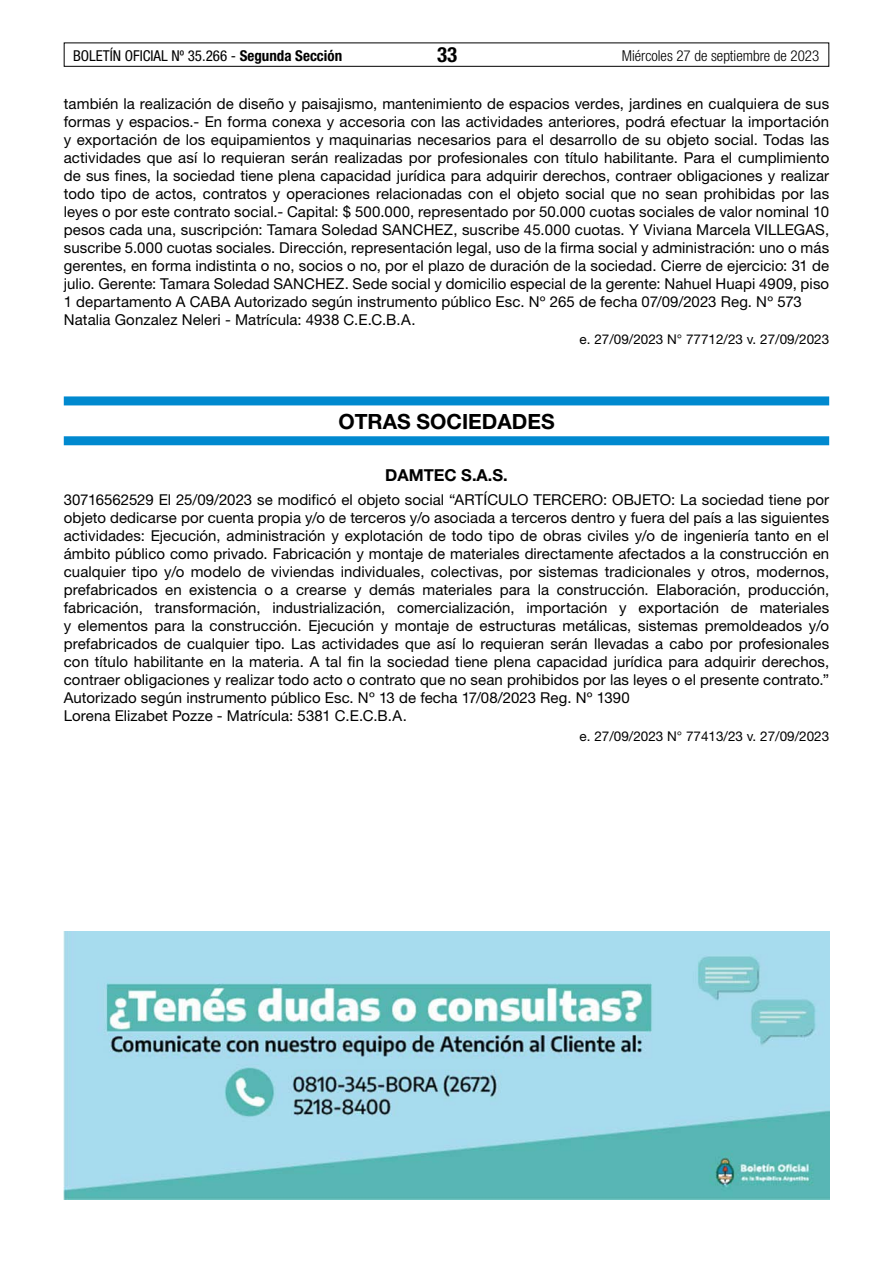
<style>
.page{position:relative;width:893px;height:1263px;background:#fff}
.page>*{position:absolute;margin:0;border:0;box-sizing:border-box;transform-origin:0 0}
.t1{font:700 21px "Helvetica Neue LT Std";color:#000}
.t2{font:700 condensed 21px "Helvetica Neue LT Std";color:#000}
.t3{font:700 16.5px "Helvetica Neue LT Std";color:#000}
.t4{font:15px/18px "Helvetica Neue LT Std";letter-spacing:.005em;color:#000}
.t5{font:condensed 15px "Helvetica Neue LT Std";color:#000}
.t6{font:300 condensed 15px "Helvetica Neue LT Std";color:#000}
.t7{font:13.5px "Helvetica Neue LT Std";color:#000}
.s1{font-weight:700}
</style>
<div class="page">
<div style="left:64px;top:43px;width:765px;height:24px;border:1px solid #000"></div>
<div style="left:64px;top:396px;width:765px;height:9px;background:#0089cf"></div>
<div style="left:64px;top:436px;width:765px;height:9px;background:#0089cf"></div>
<img style="left:64px;top:931px;width:765px;height:268px">
<p class="t5" style="left:73px;top:47px;width:271px">BOLETÍN OFICIAL Nº 35.266 - <span class="s1">Segunda Sección</span></p>
<h1 class="t2" style="left:437px;top:42px;width:22px">33</h1>
<p class="t6" style="left:622px;top:47px;width:199px">Miércoles 27 de septiembre de 2023</p>
<p class="t4" style="left:64px;top:94px;width:767px">también la realización de diseño y paisajismo, mantenimiento de espacios verdes, jardines en cualquiera de sus formas y espacios.- En forma conexa y accesoria con las actividades anteriores, podrá efectuar la importación y exportación de los equipamientos y maquinarias necesarios para el desarrollo de su objeto social. Todas las actividades que así lo requieran serán realizadas por profesionales con título habilitante. Para el cumplimiento de sus fines, la sociedad tiene plena capacidad jurídica para adquirir derechos, contraer obligaciones y realizar todo tipo de actos, contratos y operaciones relacionadas con el objeto social que no sean prohibidas por las leyes o por este contrato social.- Capital: $ 500.000, representado por 50.000 cuotas sociales de valor nominal 10 pesos cada una, suscripción: Tamara Soledad SANCHEZ, suscribe 45.000 cuotas. Y Viviana Marcela VILLEGAS, suscribe 5.000 cuotas sociales. Dirección, representación legal, uso de la firma social y administración: uno o más gerentes, en forma indistinta o no, socios o no, por el plazo de duración de la sociedad. Cierre de ejercicio: 31 de julio. Gerente: Tamara Soledad SANCHEZ. Sede social y domicilio especial de la gerente: Nahuel Huapi 4909, piso 1 departamento A CABA Autorizado según instrumento público Esc. Nº 265 de fecha 07/09/2023 Reg. Nº 573<br>Natalia Gonzalez Neleri - Matrícula: 4938 C.E.C.B.A.</p>
<p class="t7" style="left:580px;top:331px;width:251px">e. 27/09/2023 N° 77712/23 v. 27/09/2023</p>
<h1 class="t1" style="left:338px;top:408px;width:218px">OTRAS SOCIEDADES</h1>
<p class="t3" style="left:385px;top:465px;width:124px">DAMTEC S.A.S.</p>
<p class="t4" style="left:64px;top:491px;width:767px">30716562529 El 25/09/2023 se modificó el objeto social “ARTÍCULO TERCERO: OBJETO: La sociedad tiene por objeto dedicarse por cuenta propia y/o de terceros y/o asociada a terceros dentro y fuera del país a las siguientes actividades: Ejecución, administración y explotación de todo tipo de obras civiles y/o de ingeniería tanto en el ámbito público como privado. Fabricación y montaje de materiales directamente afectados a la construcción en cualquier tipo y/o modelo de viviendas individuales, colectivas, por sistemas tradicionales y otros, modernos, prefabricados en existencia o a crearse y demás materiales para la construcción. Elaboración, producción, fabricación, transformación, industrialización, comercialización, importación y exportación de materiales y elementos para la construcción. Ejecución y montaje de estructuras metálicas, sistemas premoldeados y/o prefabricados de cualquier tipo. Las actividades que así lo requieran serán llevadas a cabo por profesionales con título habilitante en la materia. A tal fin la sociedad tiene plena capacidad jurídica para adquirir derechos, contraer obligaciones y realizar todo acto o contrato que no sean prohibidos por las leyes o el presente contrato.” Autorizado según instrumento público Esc. Nº 13 de fecha 17/08/2023 Reg. Nº 1390<br>Lorena Elizabet Pozze - Matrícula: 5381 C.E.C.B.A.</p>
<p class="t7" style="left:580px;top:728px;width:251px">e. 27/09/2023 N° 77413/23 v. 27/09/2023</p>
</div>
